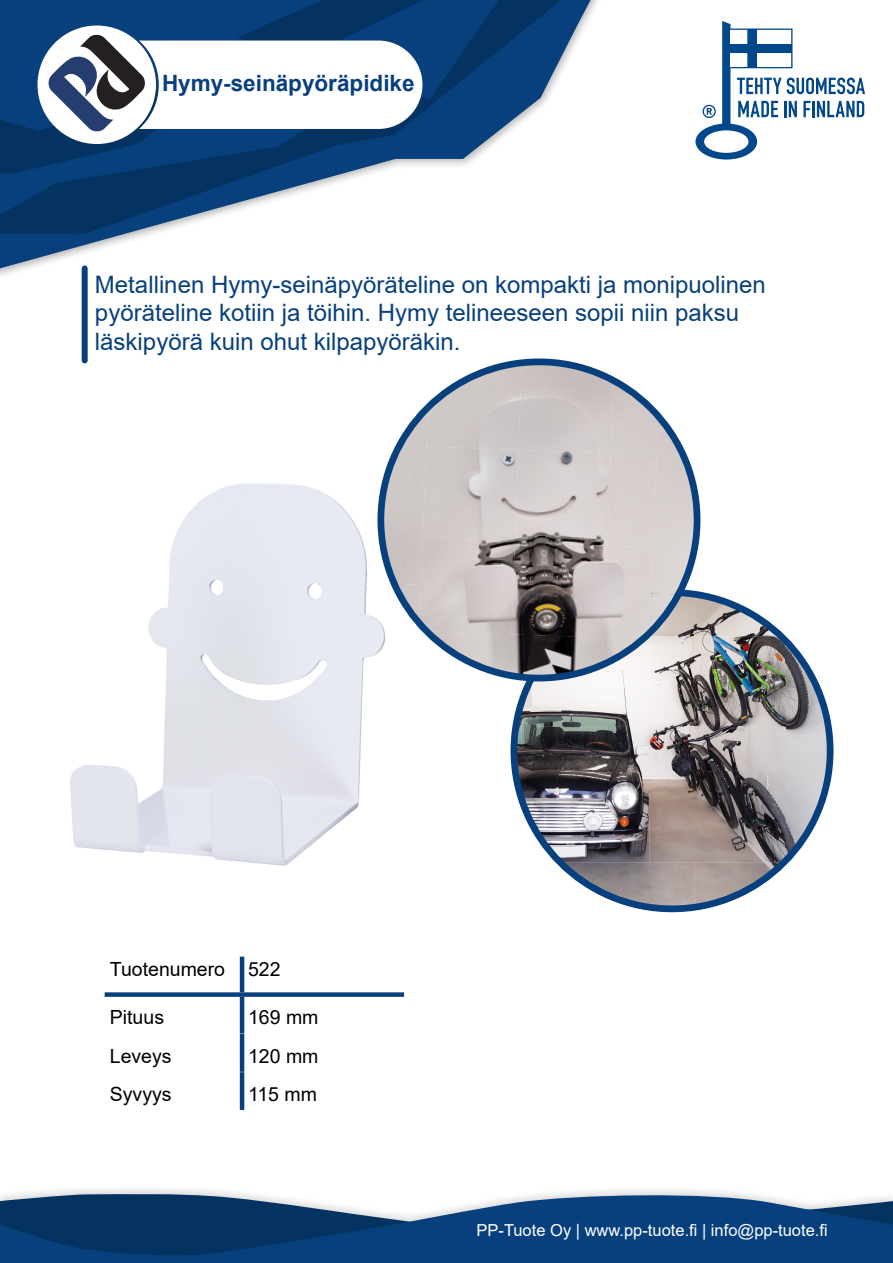
<style>
.page{position:relative;width:893px;height:1263px;background:#fff}
.page>*{position:absolute;margin:0;border:0;box-sizing:border-box;transform-origin:0 0}
.t1{font:24px/28.8px "Arial";color:#08407d}
.t2{font:700 22.5px "Arial";color:#08407d}
.t3{font:19.5px "Arial";color:#000}
.t4{font:16.5px "Arial";color:#fff}
</style>
<div class="page">
<img style="left:70px;top:483px;width:307px;height:383px">
<svg style="left:695px;top:21px;width:170px;height:139px"></svg>
<svg style="left:0;top:0;width:598px;height:277px"></svg>
<svg style="left:0;top:0;width:561px;height:234px"></svg>
<svg style="left:0;top:0;width:520px;height:185px;fill:#08407d"></svg>
<svg style="left:0;top:0;width:423px;height:174px;background:#114276"></svg>
<svg style="left:0;top:1191px;width:893px;height:72px;background:#2c5887"></svg>
<div style="left:38px;top:26px;width:118px;height:118px;background:#fff;border-radius:50%"></div>
<svg style="left:0;top:0;width:422px;height:133px"></svg>
<svg style="left:511px;top:591px;width:322px;height:321px"></svg>
<svg style="left:377px;top:358px;width:323px;height:323px;fill:#d2cbca"></svg>
<hr style="left:240px;top:957px;width:4px;height:35px;background:#08407d">
<div style="left:105px;top:992px;width:137px;height:5px;background:#08407d"></div>
<div style="left:242px;top:992px;width:162px;height:5px;background:#08407d"></div>
<hr style="left:240px;top:997px;width:4px;height:36px;background:#08407d">
<hr style="left:240px;top:1033px;width:4px;height:39px;background:#08407d">
<hr style="left:240px;top:1072px;width:4px;height:38px;background:#08407d">
<div style="left:82px;top:268px;width:6px;height:92px;background:#08407d"></div>
<p class="t2" style="left:162px;top:68px;width:254px">Hymy-seinäpyöräpidike</p>
<p class="t1" style="left:95px;top:270px;width:672px">Metallinen Hymy-seinäpyöräteline on kompakti ja monipuolinen pyöräteline kotiin ja töihin. Hymy telineeseen sopii niin paksu läskipyörä kuin ohut kilpapyöräkin.</p>
<p class="t3" style="left:110px;top:956px;width:172px">Tuotenumero 522</p>
<p class="t3" style="left:110px;top:1003px;width:56px">Pituus</p>
<p class="t3" style="left:248px;top:1003px;width:72px">169 mm</p>
<p class="t3" style="left:110px;top:1042px;width:63px">Leveys</p>
<p class="t3" style="left:248px;top:1042px;width:72px">120 mm</p>
<p class="t3" style="left:110px;top:1081px;width:63px">Syvyys</p>
<p class="t3" style="left:248px;top:1081px;width:70px">115 mm</p>
<p class="t4" style="left:476px;top:1219px;width:353px">PP-Tuote Oy | www.pp-tuote.fi | info@pp-tuote.fi</p>
</div>
